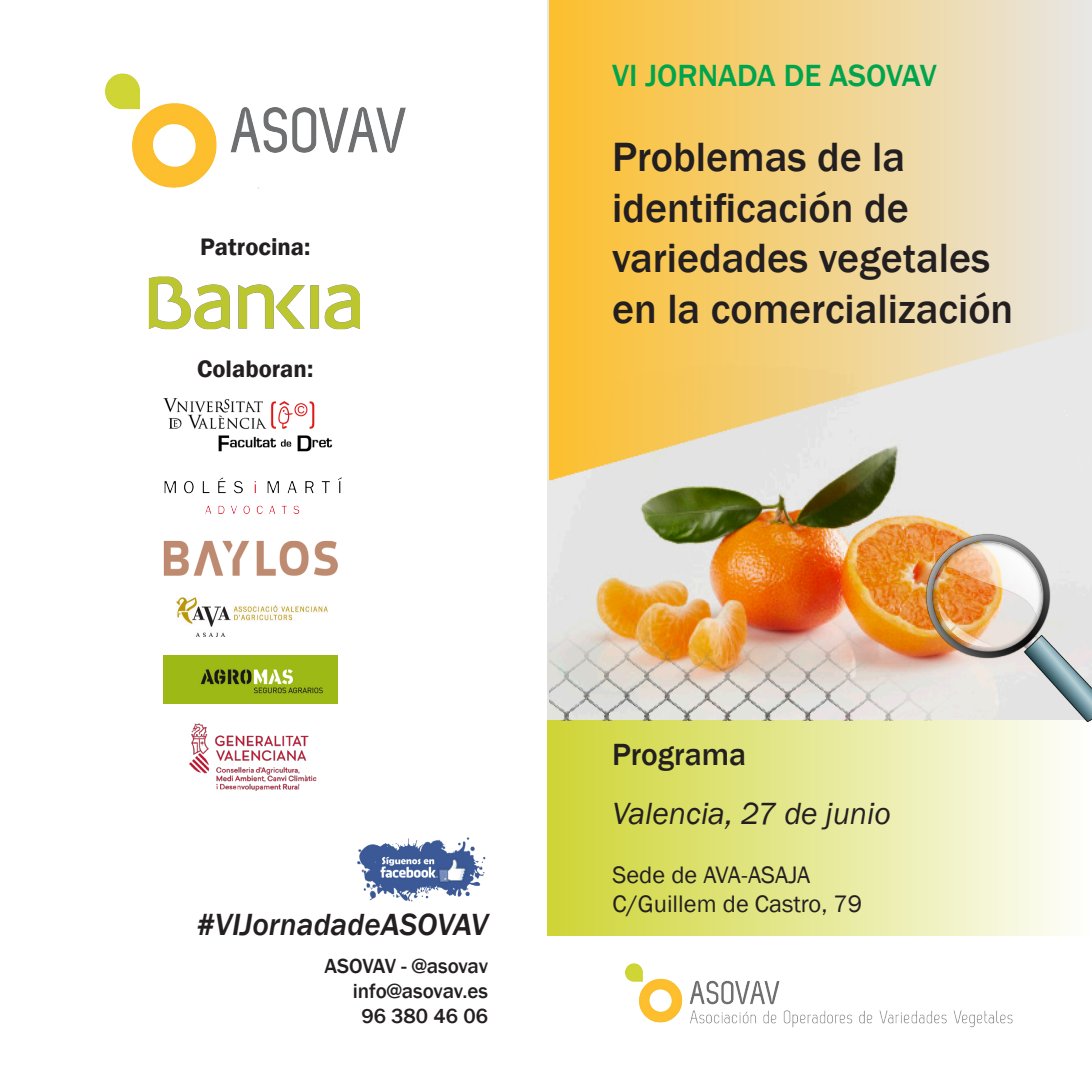
<style>
.page{position:relative;width:1092px;height:1092px;background:#fff}
.page>*{position:absolute;margin:0;border:0;box-sizing:border-box;transform-origin:0 0}
.t1{font:500 42px/50.4px "Franklin Gothic";color:#231f20}
.t2{font:italic 31.5px "Franklin Gothic";color:#231f20}
.t3{font:italic 500 31.5px "Franklin Gothic";color:#231f20}
.t4{font:500 31.5px "Franklin Gothic";color:#00a44c}
.t5{font:500 31.5px "Franklin Gothic";color:#231f20}
.t6{font:24.5px "Franklin Gothic";color:#231f20}
.t7{font:600 24.5px "Franklin Gothic";color:#231f20}
.t8{font:500 21px "Franklin Gothic";color:#231f20}
</style>
<div class="page">
<img style="left:547px;top:0;width:378px;height:719px">
<img style="left:925px;top:551px;width:166px;height:170px">
<div style="left:547px;top:720px;width:543px;height:215px;background:linear-gradient(to right,#ced434,#fefefc)"></div>
<img style="left:549px;top:595px;width:475px;height:125px">
<img style="left:625px;top:963px;width:388px;height:65px">
<img style="left:357px;top:837px;width:129px;height:65px">
<img style="left:105px;top:73px;width:301px;height:116px">
<img style="left:164px;top:477px;width:177px;height:36px">
<img style="left:164px;top:540px;width:173px;height:36px">
<img style="left:149px;top:276px;width:211px;height:54px">
<img style="left:176px;top:597px;width:152px;height:39px">
<img style="left:164px;top:655px;width:174px;height:48px">
<img style="left:189px;top:723px;width:128px;height:67px">
<img style="left:549px;top:0;width:542px;height:551px">
<img style="left:164px;top:398px;width:169px;height:54px">
<p class="t7" style="left:200px;top:232px;width:112px">Patrocina:</p>
<p class="t7" style="left:197px;top:354px;width:118px">Colaboran:</p>
<p class="t4" style="left:612px;top:56px;width:326px">VI JORNADA DE ASOVAV</p>
<p class="t1" style="left:612px;top:132px;width:294px">Problemas de la</p>
<p class="t1" style="left:612px;top:183px;width:298px">identificación de</p>
<p class="t1" style="left:612px;top:233px;width:403px">variedades vegetales en la comercialización</p>
<p class="t3" style="left:196px;top:904px;width:293px">#VIJornadadeASOVAV</p>
<p class="t8" style="left:324px;top:952px;width:165px">ASOVAV - @asovav</p>
<p class="t8" style="left:353px;top:977px;width:137px">info@asovav.es</p>
<p class="t8" style="left:361px;top:1003px;width:128px">96 380 46 06</p>
<p class="t5" style="left:612px;top:734px;width:136px">Programa</p>
<p class="t2" style="left:612px;top:793px;width:280px">Valencia, 27 de junio</p>
<p class="t6" style="left:612px;top:859px;width:199px">Sede de AVA-ASAJA</p>
<p class="t6" style="left:612px;top:888px;width:251px">C/Guillem de Castro, 79</p>
</div>
